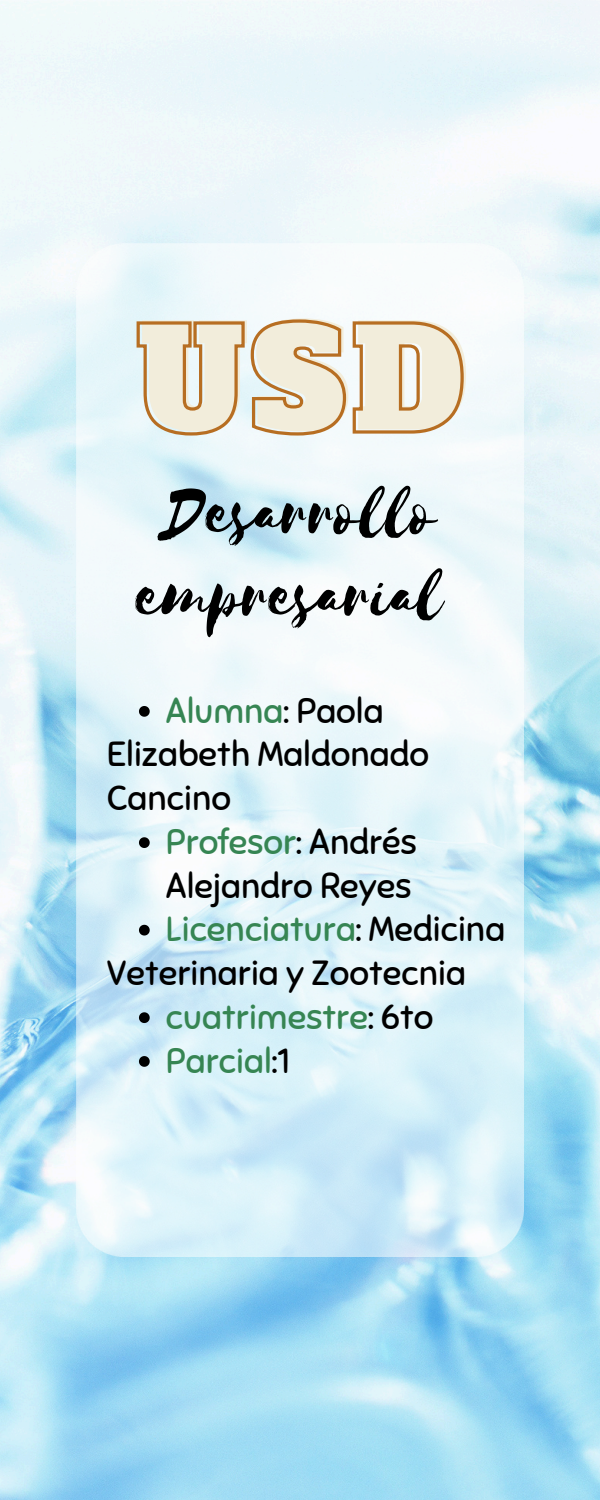
<style>
.page{position:relative;width:600px;height:1500px;background:#fff}
.page>*{position:absolute;margin:0;border:0;box-sizing:border-box;transform-origin:0 0}
.t1{font:140.1px "Alfa Slab One";color:#f2eddb}
.t2{font:78.8px/82.5px "Selima";color:#000;text-align:center}
.t3{font:34.8px/43.8px "Sniglet";color:#000}
.t4{font:34.8px "Sniglet";color:#368553}
.s1{color:#000}
.s2{color:#368553}
</style>
<div class="page">
<img style="left:0;top:0;width:600px;height:1500px">
<img style="left:77px;top:243px;width:446px;height:1013px">
<svg style="left:135px;top:318px;width:330px;height:119px"></svg>
<svg style="left:139px;top:706px;width:11px;height:11px"></svg>
<svg style="left:139px;top:837px;width:11px;height:11px"></svg>
<svg style="left:139px;top:925px;width:11px;height:11px"></svg>
<svg style="left:139px;top:1012px;width:11px;height:11px"></svg>
<svg style="left:139px;top:1056px;width:11px;height:11px"></svg>
<h1 class="t1" style="left:140px;top:284px;width:330px">USD</h1>
<p class="t2" style="left:137px;top:474px;width:309px">Desarrollo empresarial</p>
<p class="t4" style="left:166px;top:689px;width:219px">Alumna<span class="s1">: Paola</span></p>
<h2 class="t3" style="left:107px;top:733px;width:324px">Elizabeth Maldonado</h2>
<p class="t3" style="left:107px;top:777px;width:126px">Cancino</p>
<p class="t3" style="left:166px;top:820px;width:252px"><span class="s2">Profesor</span>: Andrés<br>Alejandro Reyes</p>
<p class="t4" style="left:166px;top:908px;width:341px">Licenciatura<span class="s1">: Medicina</span></p>
<p class="t3" style="left:107px;top:952px;width:361px">Veterinaria y Zootecnia</p>
<p class="t4" style="left:166px;top:996px;width:269px">cuatrimestre<span class="s1">: 6to</span></p>
<p class="t4" style="left:166px;top:1039px;width:125px">Parcial<span class="s1">:1</span></p>
</div>
